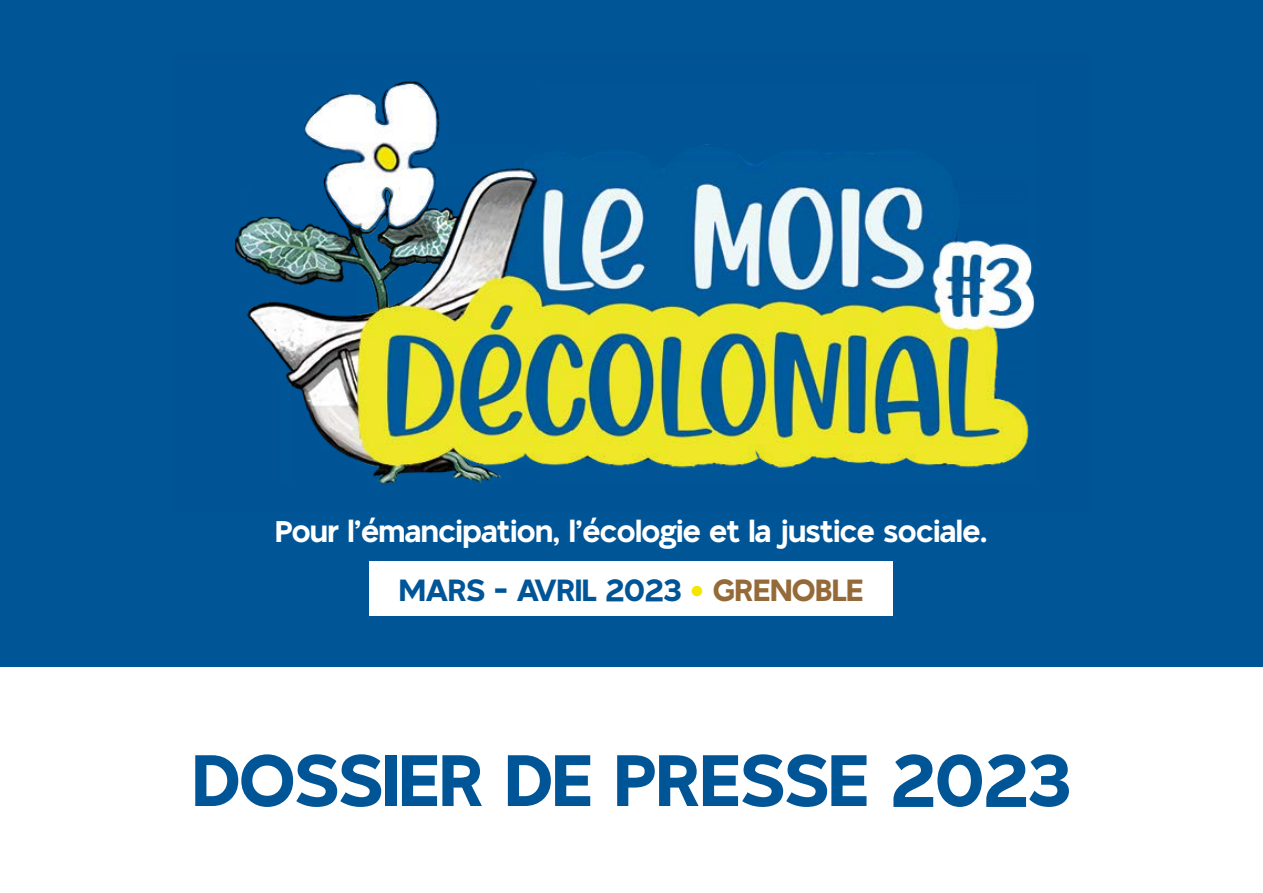
<style>
.page{position:relative;width:1263px;height:893px;background:#fff}
.page>*{position:absolute;margin:0;border:0;box-sizing:border-box;transform-origin:0 0}
.t1{font:72px "Tango Sans";color:#005597}
.t2{font:30.3px "Tango Sans";color:#005597}
.t3{font:29.55px "Tango Sans";color:#fff}
.s1{font-family:"Tahoma";color:#f3e600}
.s2{color:#956a39}
</style>
<div class="page">
<div style="left:0;top:0;width:1263px;height:666px;background:#005597"></div>
<img style="left:235px;top:81px;width:800px;height:404px">
<div style="left:370px;top:561px;width:523px;height:55px;background:#fff"></div>
<p class="t3" style="left:276px;top:513px;width:713px">Pour l’émancipation, l’écologie et la justice sociale.</p>
<p class="t2" style="left:399px;top:571px;width:466px">MARS - AVRIL 2023 <span class="s1">•</span> <span class="s2">GRENOBLE</span></p>
<h1 class="t1" style="left:193px;top:735px;width:879px">DOSSIER DE PRESSE 2023</h1>
</div>
